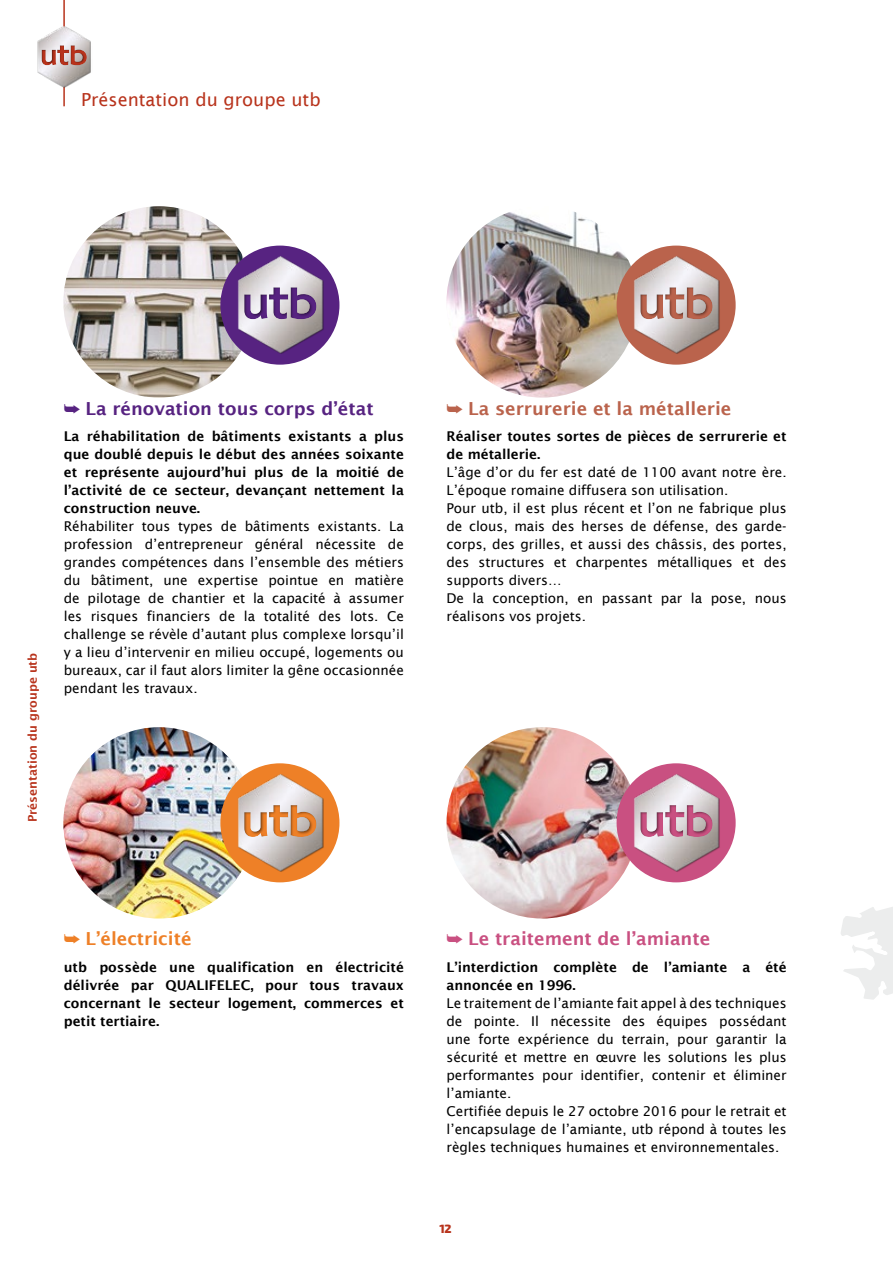
<style>
.page{position:relative;width:893px;height:1263px;background:#fff}
.page>*{position:absolute;margin:0;border:0;box-sizing:border-box;transform-origin:0 0}
.t1{font:600 18px "Lucida Sans";color:#572381}
.t2{font:600 18px "Lucida Sans";color:#ba634c}
.t3{font:600 18px "Lucida Sans";color:#c95081}
.t4{font:18px "Lucida Sans";color:#b8331c}
.t5{font:600 18px "Lucida Sans";color:#ee8027}
.t6{font:13.5px/18px "Lucida Sans";color:#000}
.t7{font:600 13.5px/18px "Lucida Sans";color:#000}
.t8{font:600 12px "Lucida Sans";color:#b8331c}
.t9{font:800 12px "Exo 2.0";color:#b8331c}
</style>
<div class="page">
<hr style="left:63px;top:0;width:2px;height:106px;background:#b8331c">
<img style="left:37px;top:25px;width:54px;height:63px">
<div style="left:40px;top:47px;width:17px;height:20px;background:#000;opacity:.5"></div>
<div style="left:55px;top:43px;width:15px;height:24px;background:#000;opacity:.5"></div>
<svg style="left:42px;top:45px;width:27px;height:20px"></svg>
<div style="left:69px;top:43px;width:18px;height:24px;background:#000;opacity:.5"></div>
<img style="left:63px;top:206px;width:192px;height:192px;border-radius:96px">
<img style="left:63px;top:727px;width:192px;height:191px;border-radius:96px">
<img style="left:446px;top:206px;width:192px;height:192px;border-radius:96px">
<img style="left:446px;top:727px;width:192px;height:191px;border-radius:96px">
<div style="left:220px;top:246px;width:119px;height:119px;background:#572381;border-radius:50%"></div>
<img style="left:234px;top:254px;width:92px;height:102px">
<div style="left:243px;top:293px;width:25px;height:27px;background:#000;opacity:.5"></div>
<div style="left:267px;top:285px;width:22px;height:35px;background:#f1eff5"></div>
<svg style="left:244px;top:287px;width:44px;height:32px"></svg>
<div style="left:288px;top:285px;width:29px;height:35px;background:#000;opacity:.5"></div>
<div style="left:617px;top:246px;width:119px;height:119px;background:#ba634c;border-radius:50%"></div>
<img style="left:630px;top:254px;width:92px;height:102px">
<div style="left:639px;top:293px;width:25px;height:27px;background:#000;opacity:.5"></div>
<div style="left:663px;top:285px;width:22px;height:35px;background:#f1eff5"></div>
<svg style="left:640px;top:287px;width:44px;height:32px"></svg>
<div style="left:684px;top:285px;width:29px;height:35px;background:#000;opacity:.5"></div>
<div style="left:220px;top:763px;width:119px;height:119px;background:#ee8027;border-radius:50%"></div>
<img style="left:234px;top:772px;width:92px;height:102px">
<div style="left:243px;top:811px;width:25px;height:27px;background:#000;opacity:.5"></div>
<div style="left:267px;top:803px;width:22px;height:35px;background:#f1eff5"></div>
<svg style="left:244px;top:805px;width:44px;height:32px"></svg>
<div style="left:288px;top:803px;width:29px;height:35px;background:#000;opacity:.5"></div>
<div style="left:617px;top:763px;width:119px;height:119px;background:#c95081;border-radius:50%"></div>
<img style="left:630px;top:772px;width:92px;height:102px">
<div style="left:639px;top:811px;width:25px;height:27px;background:#000;opacity:.5"></div>
<div style="left:663px;top:803px;width:22px;height:35px;background:#f1eff5"></div>
<svg style="left:640px;top:805px;width:44px;height:32px"></svg>
<div style="left:684px;top:803px;width:29px;height:35px;background:#000;opacity:.5"></div>
<svg style="left:841px;top:907px;width:52px;height:93px"></svg>
<h1 class="t4" style="left:81px;top:90px;width:241px">Présentation du groupe utb</h1>
<p class="t8" style="left:26px;top:822px;width:171px;rotate:-90deg">Présentation du groupe utb</p>
<h1 class="t1" style="left:64px;top:398px;width:311px">➥ La rénovation tous corps d’état</h1>
<p class="t7" style="left:64px;top:427px;width:342px;text-align:justify">La réhabilitation de bâtiments existants a plus que doublé depuis le début des années soixante et représente aujourd’hui plus de la moitié de l’activité de ce secteur, devançant nettement la construction neuve.</p>
<p class="t6" style="left:64px;top:517px;width:342px;text-align:justify">Réhabiliter tous types de bâtiments existants. La profession d’entrepreneur général nécessite de grandes compétences dans l’ensemble des métiers du bâtiment, une expertise pointue en matière de pilotage de chantier et la capacité à assumer les risques financiers de la totalité des lots. Ce challenge se révèle d’autant plus complexe lorsqu’il y a lieu d’intervenir en milieu occupé, logements ou bureaux, car il faut alors limiter la gêne occasionnée pendant les travaux.</p>
<h1 class="t2" style="left:446px;top:398px;width:287px">➥ La serrurerie et la métallerie</h1>
<p class="t7" style="left:446px;top:427px;width:342px">Réaliser toutes sortes de pièces de serrurerie et de métallerie.</p>
<p class="t6" style="left:446px;top:463px;width:342px">L’âge d’or du fer est daté de 1100 avant notre ère.<br>L’époque romaine diffusera son utilisation.<br>Pour utb, il est plus récent et l’on ne fabrique plus de clous, mais des herses de défense, des garde&shy;corps, des grilles, et aussi des châssis, des portes, des structures et charpentes métalliques et des supports divers…<br>De la conception, en passant par la pose, nous réalisons vos projets.</p>
<h1 class="t5" style="left:64px;top:928px;width:129px">➥ L’électricité</h1>
<p class="t7" style="left:64px;top:958px;width:342px;text-align:justify">utb possède une qualification en électricité délivrée par QUALIFELEC, pour tous travaux concernant le secteur logement, commerces et petit tertiaire.</p>
<h1 class="t3" style="left:446px;top:928px;width:265px">➥ Le traitement de l’amiante</h1>
<p class="t7" style="left:446px;top:958px;width:342px">L’interdiction complète de l’amiante a été annoncée en 1996.</p>
<p class="t6" style="left:446px;top:994px;width:342px">Le traitement de l’amiante fait appel à des techniques de pointe. Il nécessite des équipes possédant une forte expérience du terrain, pour garantir la sécurité et mettre en œuvre les solutions les plus performantes pour identifier, contenir et éliminer l’amiante.<br>Certifiée depuis le 27 octobre 2016 pour le retrait et l’encapsulage de l’amiante, utb répond à toutes les règles techniques humaines et environnementales.</p>
<p class="t9" style="left:439px;top:1221px;width:14px">12</p>
</div>
